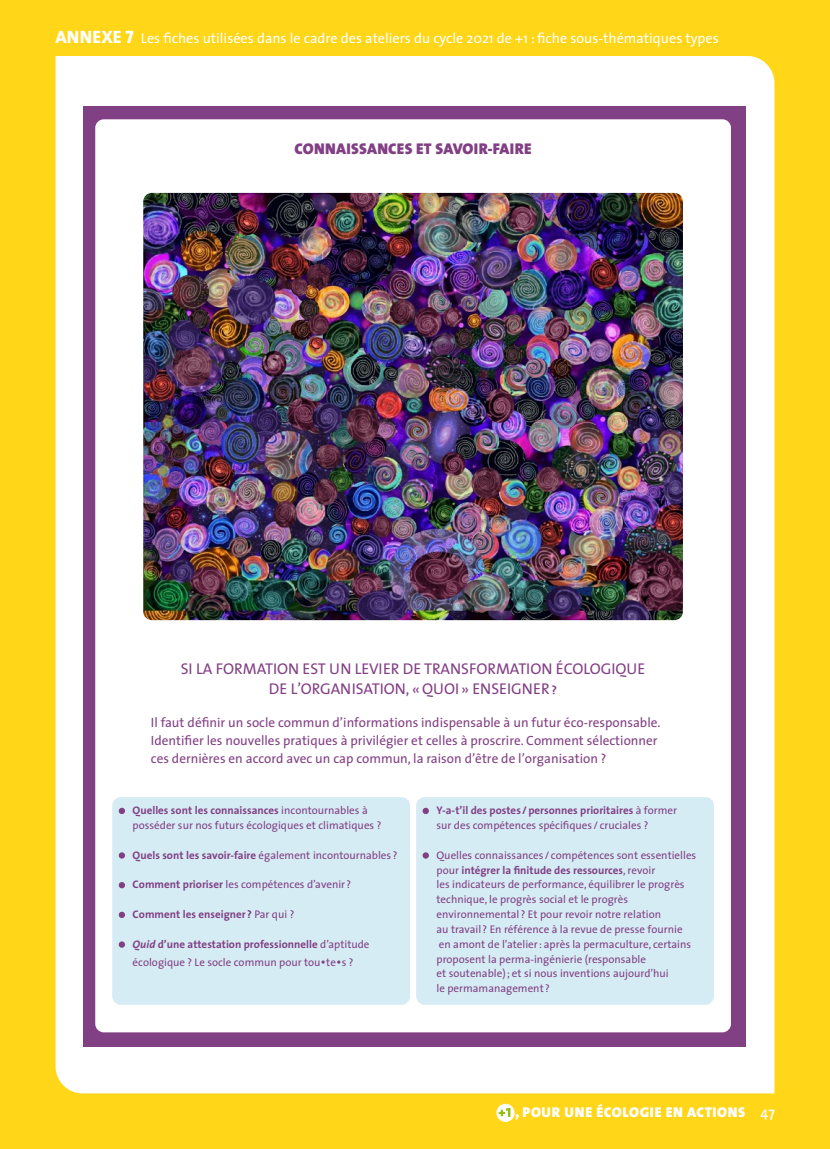
<style>
.page{position:relative;width:830px;height:1149px;background:#fff}
.page>*{position:absolute;margin:0;border:0;box-sizing:border-box;transform-origin:0 0}
.t1{font:15.6px/20.1px "The Sans Regular Caps";color:#824084;text-align:center}
.t2{font:900 15.6px "The Sans";letter-spacing:.015em;color:#824084}
.Titre{font:14.25px "The Sans";color:#fff}
.Texte{font:900 14.25px "The Sans";letter-spacing:.045em;color:#fff}
.t3{font:13.35px/17.9px "The Sans";color:#824084}
.t4{font:11.1px/14.9px "The Sans";color:#824084}
.t5{font:700 11.1px "The Sans";color:#824084}
.s1{font-family:"The Sans Extra Bold Caps";font-size:18px}
.s2{font-weight:700}
.s3{font-weight:400}
.s4{font-weight:700;font-style:italic}
.s5{font-size:13.35px}
.s6{font-weight:600}
</style>
<div class="page">
<div style="left:0;top:0;width:829px;height:1148px;background:#ffd618"></div>
<svg style="left:496px;top:1103px;width:18px;height:18px"></svg>
<svg style="left:498px;top:1107px;width:12px;height:9px"></svg>
<div style="left:56px;top:56px;width:718px;height:1037px;background:#fff"></div>
<div style="left:84px;top:107px;width:661px;height:939px;background:#824084"></div>
<div style="left:95px;top:119px;width:635px;height:912px;background:#fff;border-radius:9px"></div>
<div style="left:112px;top:796px;width:298px;height:208px;background:#d5ecf4;border-radius:9px"></div>
<div style="left:416px;top:796px;width:297px;height:208px;background:#d5ecf4;border-radius:9px"></div>
<img style="left:143px;top:193px;width:539px;height:427px">
<svg style="left:119px;top:807px;width:6px;height:6px"></svg>
<svg style="left:119px;top:852px;width:6px;height:6px"></svg>
<svg style="left:119px;top:881px;width:6px;height:7px"></svg>
<svg style="left:119px;top:911px;width:6px;height:6px"></svg>
<svg style="left:119px;top:941px;width:6px;height:6px"></svg>
<svg style="left:422px;top:807px;width:6px;height:6px"></svg>
<svg style="left:422px;top:852px;width:6px;height:6px"></svg>
<p class="Titre" style="left:56px;top:26px;width:664px"><span class="s1">ANNEXE 7</span> Les fiches utilisées dans le cadre des ateliers du cycle 2021 de +1 : fiche sous-thématiques types</p>
<p class="t2" style="left:294px;top:135px;width:238px">CONNAISSANCES ET SAVOIR-FAIRE</p>
<p class="t1" style="left:181px;top:659px;width:466px">SI LA FORMATION EST UN LEVIER DE TRANSFORMATION ÉCOLOGIQUE<br>DE L’ORGANISATION, «QUOI» ENSEIGNER?</p>
<p class="t3" style="left:151px;top:713px;width:511px">Il faut définir un socle commun d’informations indispensable à un futur éco-responsable.<br>Identifier les nouvelles pratiques à privilégier et celles à proscrire. Comment sélectionner ces dernières en accord avec un cap commun, la raison d’être de l’organisation ?</p>
<p class="t4" style="left:133px;top:802px;width:250px"><span class="s2">Quelles sont les connaissances</span> incontournables à posséder sur nos futurs écologiques et climatiques ?</p>
<p class="t4" style="left:133px;top:846px;width:266px"><span class="s2">Quels sont les savoir-faire</span> également incontournables ?</p>
<p class="t4" style="left:133px;top:876px;width:220px"><span class="s2">Comment prioriser</span> les compétences d’avenir ?</p>
<p class="t5" style="left:133px;top:904px;width:163px">Comment les enseigner ? <span class="s3">Par qui ?</span></p>
<p class="t4" style="left:133px;top:934px;width:238px;line-height:17.9px"><span class="s4">Quid</span> <span class="s2">d’une attestation professionnelle</span> d’aptitude écologique ? Le socle commun pour tou<span class="s5">•</span>te<span class="s5">•</span>s ?</p>
<p class="t4" style="left:436px;top:802px;width:242px"><span class="s2">Y-a-t’il des postes /personnes prioritaires</span> à former sur des compétences spécifiques / cruciales ?</p>
<p class="t4" style="left:436px;top:846px;width:261px">Quelles connaissances / compétences sont essentielles pour <span class="s2">intégrer la finitude des ressources</span>, revoir<br>les indicateurs de performance, équilibrer le progrès technique, le progrès social et le progrès environnemental ? Et pour revoir notre relation<br>au travail ? En référence à la revue de presse fournie en amont de l’atelier: après la permaculture, certains proposent la perma-ingénierie (responsable<br>et soutenable); et si nous inventions aujourd’hui<br>le permamanagement ?</p>
<p class="Texte" style="left:514px;top:1100px;width:261px">, POUR UNE ÉCOLOGIE EN ACTIONS <span class="s6">47</span></p>
</div>
